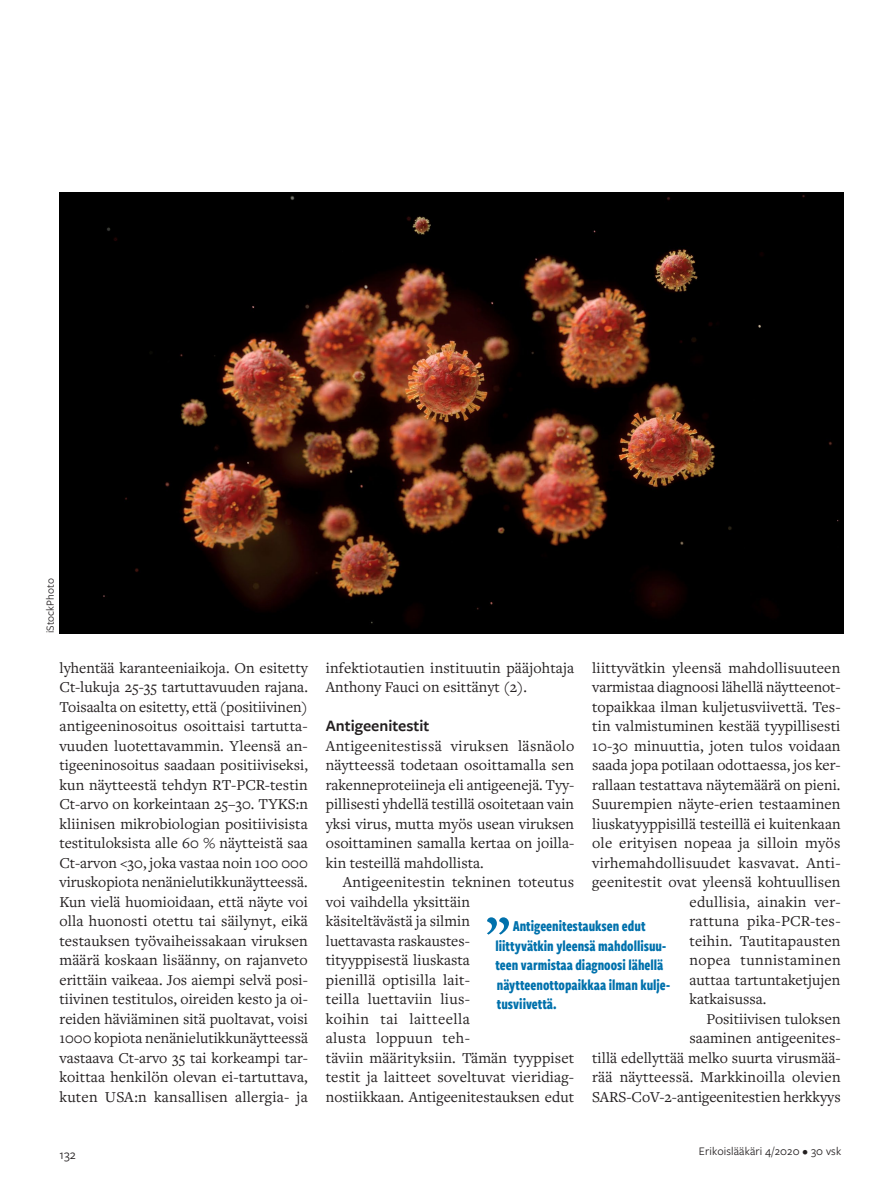
<style>
.page{position:relative;width:893px;height:1191px;background:#fff}
.page>*{position:absolute;margin:0;border:0;box-sizing:border-box;transform-origin:0 0}
._2018_Kliininen_väli{font:600 16.5px "Freight Sans Pro";color:#231f20}
._2018_Kliininen_leip{font:15.75px/19.5px "Freight Text Pro";letter-spacing:.005em;color:#231f20;text-align:justify}
._2018_Nosto__sininen{font:700 15.75px/19.5px "Freight Sans Cmp Pro";color:#0071ac}
.t1{font:13.5px "Freight Sans Pro";color:#231f20}
.t2{font:12px "Freight Sans Pro";letter-spacing:.01em;color:#231f20}
.Uutisia_leipis{font:11.25px "Freight Sans Pro";color:#231f20}
</style>
<div class="page">
<svg style="left:487px;top:917px;width:22px;height:17px"></svg>
<img style="left:60px;top:193px;width:783px;height:441px">
<p class="Uutisia_leipis" style="left:43px;top:633px;width:56px;rotate:-90deg">iStockPhoto</p>
<p class="_2018_Kliininen_leip" style="left:60px;top:657px;width:250px">lyhentää karanteeniaikoja. On esitetty Ct-lukuja 25-35 tartuttavuuden rajana.<br>Toisaalta on esitetty, että (positiivinen) antigeeninosoitus osoittaisi tartutta&shy;vuuden luotettavammin. Yleensä an&shy;tigeeninosoitus saadaan positiiviseksi, kun näytteestä tehdyn RT-PCR-testin Ct-arvo on korkeintaan 25–30. TYKS:n kliinisen mikrobiologian positiivisista testituloksista alle 60 % näytteistä saa Ct-arvon &lt;30, joka vastaa noin 100 000 viruskopiota nenänielutikkunäytteessä.<br>Kun vielä huomioidaan, että näyte voi olla huonosti otettu tai säilynyt, eikä testauksen työvaiheissakaan viruksen määrä koskaan lisäänny, on rajanveto erittäin vaikeaa. Jos aiempi selvä posi&shy;tiivinen testitulos, oireiden kesto ja oi&shy;reiden häviäminen sitä puoltavat, voisi 1000 kopiota nenänielutikkunäytteessä vastaava Ct-arvo 35 tai korkeampi tar&shy;koittaa henkilön olevan ei-tartuttava, kuten USA:n kansallisen allergia- ja</p>
<p class="_2018_Kliininen_leip" style="left:326px;top:657px;width:250px">infektiotautien instituutin pääjohtaja<br>Anthony Fauci on esittänyt (2).</p>
<p class="_2018_Kliininen_leip" style="left:592px;top:657px;width:250px">liittyvätkin yleensä mahdollisuuteen</p>
<p class="_2018_Kliininen_leip" style="left:592px;top:677px;width:250px">varmistaa diagnoosi lähellä näytteenot-</p>
<p class="_2018_Kliininen_leip" style="left:592px;top:696px;width:250px">topaikkaa ilman kuljetusviivettä. Tes-</p>
<p class="_2018_Kliininen_leip" style="left:592px;top:716px;width:250px">tin valmistuminen kestää tyypillisesti</p>
<p class="_2018_Kliininen_leip" style="left:592px;top:735px;width:250px">10-30 minuuttia, joten tulos voidaan</p>
<p class="_2018_Kliininen_leip" style="left:592px;top:755px;width:250px">saada jopa potilaan odottaessa, jos ker-</p>
<p class="_2018_Kliininen_leip" style="left:592px;top:774px;width:250px">rallaan testattava näytemäärä on pieni.</p>
<p class="_2018_Kliininen_leip" style="left:592px;top:794px;width:250px">Suurempien näyte-erien testaaminen</p>
<p class="_2018_Kliininen_leip" style="left:592px;top:813px;width:250px">liuskatyyppisillä testeillä ei kuitenkaan</p>
<p class="_2018_Kliininen_leip" style="left:592px;top:833px;width:250px">ole erityisen nopeaa ja silloin myös</p>
<p class="_2018_Kliininen_leip" style="left:592px;top:852px;width:250px">virhemahdollisuudet kasvavat. Anti-</p>
<p class="_2018_Kliininen_leip" style="left:592px;top:872px;width:250px">geenitestit ovat yleensä kohtuullisen</p>
<p class="_2018_Kliininen_leip" style="left:689px;top:891px;width:152px">edullisia, ainakin ver-</p>
<p class="_2018_Kliininen_leip" style="left:689px;top:911px;width:152px">rattuna pika-PCR-tes-</p>
<p class="_2018_Kliininen_leip" style="left:689px;top:930px;width:153px">teihin. Tautitapausten</p>
<p class="_2018_Kliininen_leip" style="left:689px;top:950px;width:153px">nopea tunnistaminen</p>
<p class="_2018_Kliininen_leip" style="left:689px;top:969px;width:152px">auttaa tartuntaketjujen</p>
<p class="_2018_Kliininen_leip" style="left:689px;top:989px;width:78px">katkaisussa.</p>
<p class="_2018_Kliininen_leip" style="left:592px;top:1008px;width:250px;text-align:right">Positiivisen tuloksen<br>saaminen antigeenites-<br>tillä edellyttää melko suurta virusmää&shy;rää näytteessä. Markkinoilla olevien SARS-CoV-2-antigeenitestien herkkyys</p>
<p class="_2018_Kliininen_väli" style="left:326px;top:714px;width:105px">Antigeenitestit</p>
<p class="_2018_Kliininen_leip" style="left:326px;top:735px;width:250px">Antigeenitestissä viruksen läsnäolo näytteessä todetaan osoittamalla sen rakenneproteiineja eli antigeenejä. Tyy&shy;pillisesti yhdellä testillä osoitetaan vain yksi virus, mutta myös usean viruksen osoittaminen samalla kertaa on joilla&shy;kin testeillä mahdollista.</p>
<p class="_2018_Kliininen_leip" style="left:326px;top:872px;width:250px;text-align:left;text-indent:17px">Antigeenitestin tekninen toteutus voi vaihdella yksittäin<br>käsiteltävästä ja silmin<br>luettavasta raskaustes-<br>tityyppisestä liuskasta<br>pienillä optisilla lait-<br>teilla luettaviin lius-<br>koihin tai laitteella<br>alusta loppuun teh-<br>täviin määrityksiin. Tämän tyyppiset testit ja laitteet soveltuvat vieridiag&shy;nostiikkaan. Antigeenitestauksen edut</p>
<p class="_2018_Nosto__sininen" style="left:495px;top:916px;width:176px;text-indent:17px">Antigeenitestauksen edut liittyvätkin yleensä mahdollisuu&shy;teen varmistaa diagnoosi lähellä näytteenottopaikkaa ilman kulje&shy;tusviivettä.</p>
<p class="t1" style="left:60px;top:1145px;width:18px">132</p>
<p class="t2" style="left:699px;top:1143px;width:144px">Erikoislääkäri 4/2020 • 30 vsk</p>
</div>
